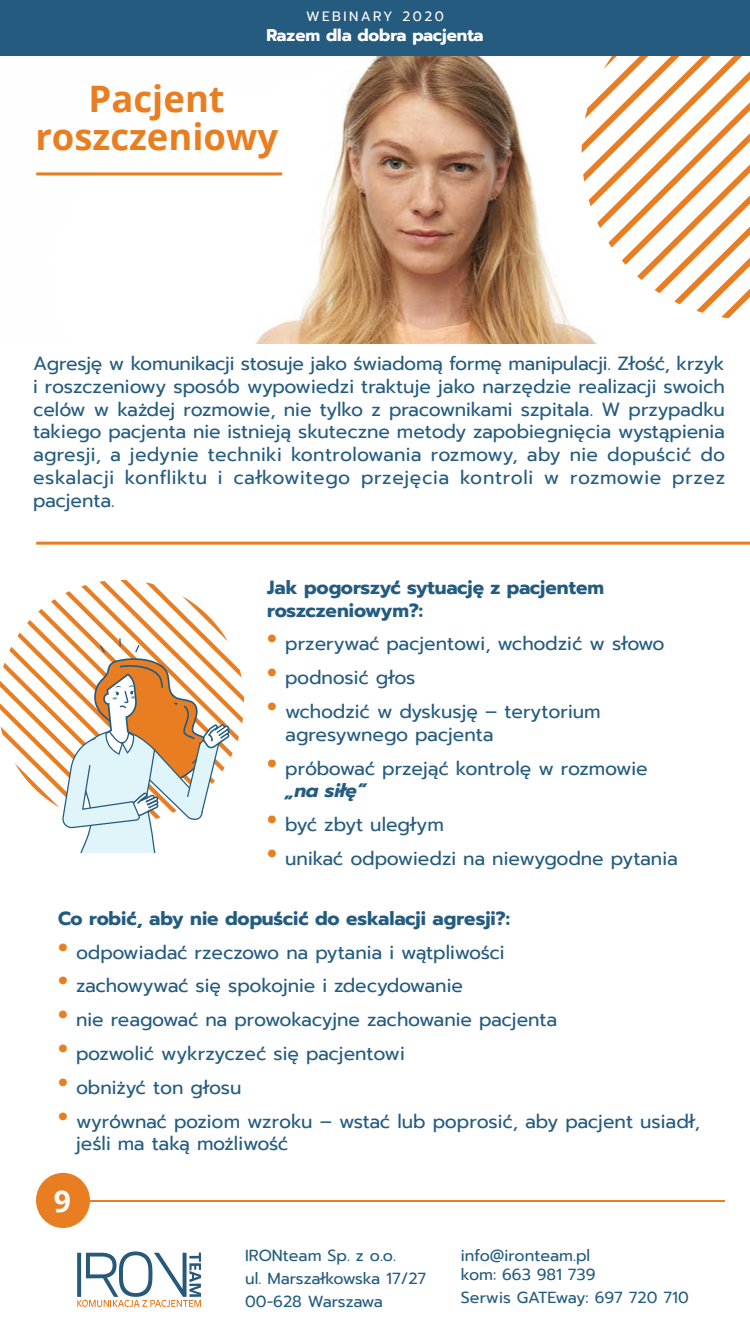
<style>
.page{position:relative;width:750px;height:1334px;background:#fff}
.page>*{position:absolute;margin:0;border:0;box-sizing:border-box;transform-origin:0 0}
.t1{font:700 36.5px/38.4px "Open Sans";color:#e97e21;text-align:center}
.t2{font:700 30px "Open Sans";color:#fff}
.t3{font:19px/22.8px "Prompt";color:#245c80}
.t4{font:700 19px/22.8px "Prompt";color:#245c80}
.t5{font:700 16.9px "Prompt";color:#fff}
.t6{font:16px/23.2px "Prompt";color:#245c80}
.t7{font:13.5px "Prompt";letter-spacing:.18em;color:#fff}
.s1{font-weight:700;font-size:38px;color:#e97e21}
.s2{font-weight:700;font-style:italic}
</style>
<div class="page">
<img style="left:36px;top:56px;width:693px;height:287px">
<svg style="left:582px;top:0;width:168px;height:318px"></svg>
<div style="left:0;top:1px;width:750px;height:55px;background:#245b7f"></div>
<hr style="left:79px;top:1200px;width:646px;height:3px;background:#e97e21">
<div style="left:36px;top:1173px;width:54px;height:55px;background:#e87d21;border-radius:50%"></div>
<svg style="left:77px;top:1251px;width:124px;height:56px"></svg>
<hr style="left:36px;top:172px;width:246px;height:3px;background:#e97e21">
<hr style="left:36px;top:542px;width:714px;height:3px;background:#e97e21">
<svg style="left:0;top:580px;width:244px;height:273px"></svg>
<p class="t7" style="left:306px;top:6px;width:139px">WEBINARY 2020</p>
<p class="t5" style="left:266px;top:22px;width:219px">Razem dla dobra pacjenta</p>
<h1 class="t1" style="left:35px;top:79px;width:244px">Pacjent roszczeniowy</h1>
<p class="t3" style="left:33px;top:352px;width:694px;text-align:justify">Agresję w komunikacji stosuje jako świadomą formę manipulacji. Złość, krzyk i roszczeniowy sposób wypowiedzi traktuje jako narzędzie realizacji swoich celów w każdej rozmowie, nie tylko z pracownikami szpitala. W przypadku takiego pacjenta nie istnieją skuteczne metody zapobiegnięcia wystąpienia agresji, a jedynie techniki kontrolowania rozmowy, aby nie dopuścić do eskalacji konfliktu i całkowitego przejęcia kontroli w rozmowie przez pacjenta.</p>
<p class="t4" style="left:267px;top:576px;width:338px">Jak pogorszyć sytuację z pacjentem roszczeniowym?:</p>
<p class="t3" style="left:267px;top:633px;width:399px"><span class="s1">•</span> przerywać pacjentowi, wchodzić w słowo</p>
<p class="t3" style="left:267px;top:666px;width:150px"><span class="s1">•</span> podnosić głos</p>
<p class="t3" style="left:285px;top:700px;width:317px;text-indent:-18px"><span class="s1">•</span> wchodzić w dyskusję – terytorium agresywnego pacjenta</p>
<p class="t3" style="left:285px;top:757px;width:364px;text-indent:-18px"><span class="s1">•</span> próbować przejąć kontrolę w rozmowie <span class="s2">„na siłę”</span></p>
<p class="t3" style="left:267px;top:813px;width:178px"><span class="s1">•</span> być zbyt uległym</p>
<p class="t3" style="left:267px;top:847px;width:412px"><span class="s1">•</span> unikać odpowiedzi na niewygodne pytania</p>
<p class="t4" style="left:58px;top:907px;width:454px">Co robić, aby nie dopuścić do eskalacji agresji?:</p>
<p class="t3" style="left:58px;top:941px;width:448px"><span class="s1">•</span> odpowiadać rzeczowo na pytania i wątpliwości</p>
<p class="t3" style="left:58px;top:974px;width:406px"><span class="s1">•</span> zachowywać się spokojnie i zdecydowanie</p>
<p class="t3" style="left:58px;top:1008px;width:501px"><span class="s1">•</span> nie reagować na prowokacyjne zachowanie pacjenta</p>
<p class="t3" style="left:58px;top:1042px;width:348px"><span class="s1">•</span> pozwolić wykrzyczeć się pacjentowi</p>
<p class="t3" style="left:58px;top:1076px;width:185px"><span class="s1">•</span> obniżyć ton głosu</p>
<p class="t3" style="left:76px;top:1110px;width:626px;text-indent:-18px"><span class="s1">•</span> wyrównać poziom wzroku – wstać lub poprosić, aby pacjent usiadł, jeśli ma taką możliwość</p>
<h2 class="t2" style="left:54px;top:1180px;width:19px">9</h2>
<p class="t6" style="left:245px;top:1244px;width:183px">IRONteam Sp. z o.o.<br>ul. Marszałkowska 17/27<br>00-628 Warszawa</p>
<p class="t6" style="left:461px;top:1246px;width:136px;line-height:19.2px">info@ironteam.pl kom: 663 981 739</p>
<p class="t6" style="left:461px;top:1286px;width:229px">Serwis GATEway: 697 720 710</p>
</div>
